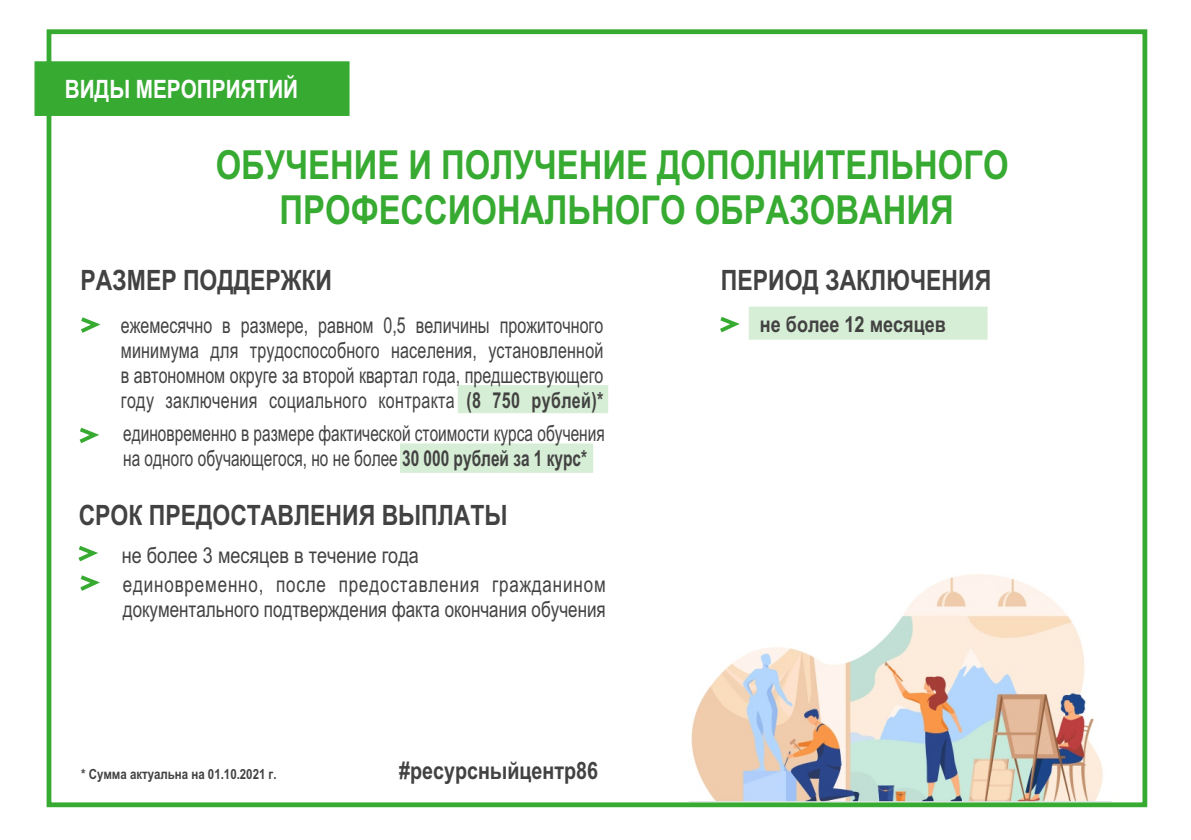
<style>
.page{position:relative;width:1191px;height:840px;background:#fff}
.page>*{position:absolute;margin:0;border:0;box-sizing:border-box;transform-origin:0 0}
.t1{font:700 40px/45.8px "Arial Narrow";color:#37aa32;text-align:center}
.t2{font:700 28px "Arial Narrow";color:#434242}
.t3{font:700 25.2px "Arial Narrow";color:#fefefe}
.t4{font:700 24px "Arial Narrow";color:#434242}
.t5{font:22px/25px "Arial Narrow";color:#434242;text-align:justify;scale:.89 1}
.t6{font:22px/25.2px "Arial Narrow";color:#434242;scale:.86 1}
.t7{font:22px/25px "Arial Narrow";color:#434242;scale:.94 1}
.t8{font:22px "Arial Narrow";color:#434242}
.t9{font:700 22px "Arial Narrow";color:#434242}
.t10{font:700 14px "Arial Narrow";color:#434242}
.s1{font-weight:700}
</style>
<div class="page">
<img style="left:672px;top:574px;width:452px;height:234px">
<div style="left:34px;top:61px;width:316px;height:55px;background:#37aa32"></div>
<div style="left:47px;top:29px;width:1100px;height:777px;border:5px solid #37aa32"></div>
<svg style="left:81px;top:317px;width:20px;height:16px"></svg>
<svg style="left:78px;top:546px;width:20px;height:16px"></svg>
<svg style="left:720px;top:306px;width:268px;height:34px"></svg>
<div style="left:458px;top:385px;width:150px;height:28px;background:#d7eed6"></div>
<div style="left:400px;top:443px;width:193px;height:30px;background:#d7eed6"></div>
<svg style="left:79px;top:427px;width:20px;height:17px"></svg>
<svg style="left:80px;top:575px;width:20px;height:16px"></svg>
<p class="t3" style="left:65px;top:79px;width:235px">ВИДЫ МЕРОПРИЯТИЙ</p>
<h1 class="t1" style="left:216px;top:145px;width:794px">ОБУЧЕНИЕ И ПОЛУЧЕНИЕ ДОПОЛНИТЕЛЬНОГО<br>ПРОФЕССИОНАЛЬНОГО ОБРАЗОВАНИЯ</h1>
<p class="t2" style="left:81px;top:270px;width:253px">РАЗМЕР ПОДДЕРЖКИ</p>
<p class="t2" style="left:721px;top:269px;width:272px">ПЕРИОД ЗАКЛЮЧЕНИЯ</p>
<p class="t5" style="left:121px;top:314px;width:544px">ежемесячно в размере, равном 0,5 величины прожиточного минимума для трудоспособного населения, установленной в автономном округе за второй квартал года, предшествующего году заключения социального контракта <span class="s1">(8 750 рублей)*</span></p>
<p class="t9" style="left:760px;top:316px;width:187px">не более 12 месяцев</p>
<p class="t6" style="left:123px;top:422px;width:561px">единовременно в размере фактической стоимости курса обучения на одного обучающегося, но не более <span class="s1">30 000 рублей за 1 курс*</span></p>
<p class="t2" style="left:79px;top:504px;width:430px">СРОК ПРЕДОСТАВЛЕНИЯ ВЫПЛАТЫ</p>
<p class="t8" style="left:122px;top:546px;width:298px">не более 3 месяцев в течение года</p>
<p class="t7" style="left:123px;top:573px;width:515px">единовременно, после предоставления гражданином документального подтверждения факта окончания обучения</p>
<p class="t10" style="left:81px;top:768px;width:197px">* Сумма актуальна на 01.10.2021 г.</p>
<p class="t4" style="left:399px;top:761px;width:200px">#ресурсныйцентр86</p>
</div>
